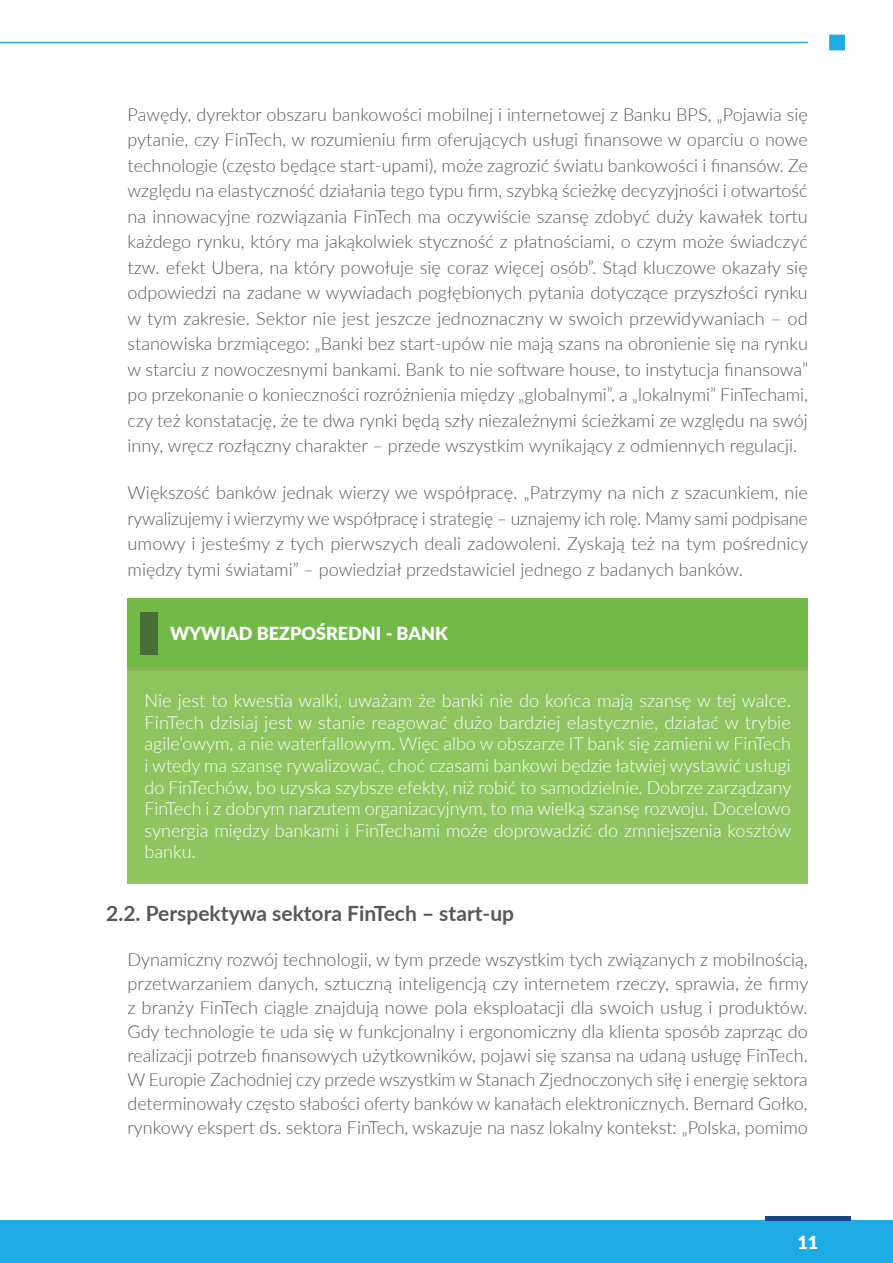
<style>
.page{position:relative;width:893px;height:1263px;background:#fff}
.page>*{position:absolute;margin:0;border:0;box-sizing:border-box;transform-origin:0 0}
.t1{font:700 21px "Lato";color:#57585a}
.t2{font:300 18px/25.5px "Lato";color:#57585a;text-align:justify}
.t3{font:300 18px/21.6px "Lato";color:#fff;text-align:justify}
.t4{font:900 18px "Lato";color:#fff}
</style>
<div class="page">
<div style="left:0;top:1220px;width:893px;height:43px;background:#1eaae2"></div>
<hr style="left:765px;top:1216px;width:85px;height:4px;background:#1a458d">
<div style="left:829px;top:35px;width:16px;height:15px;background:#1eaae2"></div>
<hr style="left:0;top:42px;width:808px;height:1px;background:#1eaae2">
<div style="left:128px;top:666px;width:680px;height:218px;background:#90c461"></div>
<div style="left:127px;top:603px;width:681px;height:68px;background:#231f20;opacity:.1"></div>
<div style="left:128px;top:598px;width:680px;height:68px;background:#72b948"></div>
<div style="left:140px;top:612px;width:17px;height:42px;background:#476f36"></div>
<p class="t2" style="left:128px;top:101px;width:682px">Pawędy, dyrektor obszaru bankowości mobilnej i internetowej z Banku BPS, „Pojawia się pytanie, czy FinTech, w rozumieniu firm oferujących usługi finansowe w oparciu o nowe technologie (często będące start-upami), może zagrozić światu bankowości i finansów. Ze względu na elastyczność działania tego typu firm, szybką ścieżkę decyzyjności i otwartość na innowacyjne rozwiązania FinTech ma oczywiście szansę zdobyć duży kawałek tortu każdego rynku, który ma jakąkolwiek styczność z płatnościami, o czym może świadczyć tzw. efekt Ubera, na który powołuje się coraz więcej osób”. Stąd kluczowe okazały się odpowiedzi na zadane w wywiadach pogłębionych pytania dotyczące przyszłości rynku w tym zakresie. Sektor nie jest jeszcze jednoznaczny w swoich przewidywaniach – od stanowiska brzmiącego: „Banki bez start-upów nie mają szans na obronienie się na rynku w starciu z nowoczesnymi bankami. Bank to nie software house, to instytucja finansowa” po przekonanie o konieczności rozróżnienia między „globalnymi”, a „lokalnymi” FinTechami, czy też konstatację, że te dwa rynki będą szły niezależnymi ścieżkami ze względu na swój inny, wręcz rozłączny charakter – przede wszystkim wynikający z odmiennych regulacji.</p>
<p class="t2" style="left:128px;top:479px;width:682px">Większość banków jednak wierzy we współpracę. „Patrzymy na nich z szacunkiem, nie rywalizujemy i wierzymy we współpracę i strategię – uznajemy ich rolę. Mamy sami podpisane umowy i jesteśmy z tych pierwszych deali zadowoleni. Zyskają też na tym pośrednicy między tymi światami” – powiedział przedstawiciel jednego z badanych banków.</p>
<p class="t4" style="left:170px;top:620px;width:279px">WYWIAD BEZPOŚREDNI - BANK</p>
<p class="t3" style="left:145px;top:689px;width:648px">Nie jest to kwestia walki, uważam że banki nie do końca mają szansę w tej walce.<br>FinTech dzisiaj jest w stanie reagować dużo bardziej elastycznie, działać w trybie agile’owym, a nie waterfallowym. Więc albo w obszarze IT bank się zamieni w FinTech i wtedy ma szansę rywalizować, choć czasami bankowi będzie łatwiej wystawić usługi do FinTechów, bo uzyska szybsze efekty, niż robić to samodzielnie. Dobrze zarządzany FinTech i z dobrym narzutem organizacyjnym, to ma wielką szansę rozwoju. Docelowo synergia między bankami i FinTechami może doprowadzić do zmniejszenia kosztów banku.</p>
<p class="t1" style="left:106px;top:897px;width:409px">2.2. Perspektywa sektora FinTech – start-up</p>
<p class="t2" style="left:128px;top:947px;width:682px;line-height:24px">Dynamiczny rozwój technologii, w tym przede wszystkim tych związanych z mobilnością, przetwarzaniem danych, sztuczną inteligencją czy internetem rzeczy, sprawia, że firmy z branży FinTech ciągle znajdują nowe pola eksploatacji dla swoich usług i produktów.<br>Gdy technologie te uda się w funkcjonalny i ergonomiczny dla klienta sposób zaprząc do realizacji potrzeb finansowych użytkowników, pojawi się szansa na udaną usługę FinTech.<br>W Europie Zachodniej czy przede wszystkim w Stanach Zjednoczonych siłę i energię sektora determinowały często słabości oferty banków w kanałach elektronicznych. Bernard Gołko, rynkowy ekspert ds. sektora FinTech, wskazuje na nasz lokalny kontekst: „Polska, pomimo</p>
<p class="t4" style="left:797px;top:1229px;width:22px">11</p>
</div>
